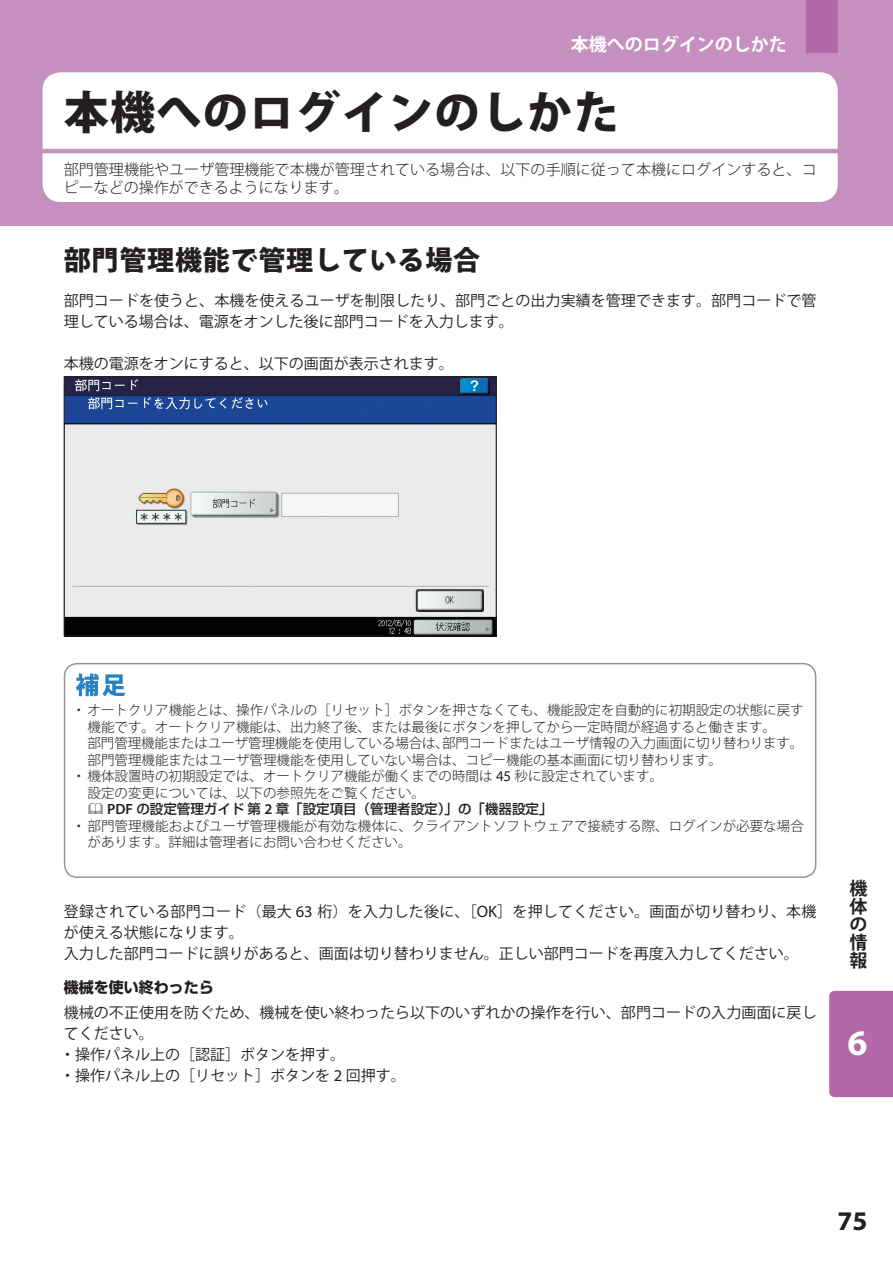
<style>
.page{position:relative;width:893px;height:1263px;background:#fff}
.page>*{position:absolute;margin:0;border:0;box-sizing:border-box;transform-origin:0 0}
._01_L1{font:800 45px "Koz Go Pro";letter-spacing:.03em;color:#231f20}
.t1{font:700 36px "Myriad Pro";color:#fff}
._01_L2{font:800 27px "Koz Go Pro";letter-spacing:.03em;color:#231f20}
.t2{font:700 27px "Myriad Pro";color:#231f20}
._99_header_R{font:700 18px "Koz Go Pro";color:#fff}
.t3{font:700 18px/18px "Koz Go Pro";color:#231f20;text-align:justify}
._10_body_R10{font:15px/21px "Koz Go Pro";color:#231f20}
._02_lead{font:300 15px/18px "Koz Go Pro";letter-spacing:.005em;color:#231f20}
._01_L4{font:700 15px "Shin Go Pro";color:#231f20}
._10_Note_body_L9_tab{font:300 13.5px/16.5px "Koz Go Pro";color:#231f20}
._10_body_M9{font:500 13.5px "Shin Go Pro";color:#231f20}
.s1{font-family:"Myriad Pro";font-weight:400;font-size:14.85px}
.s2{font-family:"Myriad Pro";font-weight:600;font-size:14.85px}
.s3{font-family:"Myriad Pro";font-size:16.5px}
</style>
<div class="page">
<div style="left:0;top:0;width:893px;height:225px;background:#c590c0"></div>
<div style="left:43px;top:72px;width:795px;height:130px;background:#fff;border-radius:18px"></div>
<div style="left:806px;top:0;width:32px;height:53px;background:#b368aa"></div>
<hr style="left:34px;top:149px;width:808px;height:4px;background:#c590c0">
<div style="left:829px;top:991px;width:64px;height:106px;background:#b368aa"></div>
<img style="left:66px;top:378px;width:429px;height:256px">
<div style="left:64px;top:376px;width:433px;height:260px;border:1px solid #231f20"></div>
<div style="left:64px;top:663px;width:752px;height:215px;border:2px solid #939598;border-radius:13px"></div>
<svg style="left:76px;top:673px;width:49px;height:23px"></svg>
<p class="_99_header_R" style="left:571px;top:33px;width:218px">本機へのログインのしかた</p>
<p class="_01_L1" style="left:64px;top:83px;width:556px">本機へのログインのしかた</p>
<p class="_02_lead" style="left:64px;top:160px;width:754px">部門管理機能やユーザ管理機能で本機が管理されている場合は、以下の手順に従って本機にログインすると、コピーなどの操作ができるようになります。</p>
<p class="_01_L2" style="left:64px;top:243px;width:418px">部門管理機能で管理している場合</p>
<p class="_10_body_R10" style="left:64px;top:290px;width:754px">部門コードを使うと、本機を使えるユーザを制限したり、部門ごとの出力実績を管理できます。部門コードで管理している場合は、電源をオンした後に部門コードを入力します。</p>
<p class="_10_body_R10" style="left:64px;top:353px;width:392px">本機の電源をオンにすると、以下の画面が表示されます。</p>
<p class="_10_Note_body_L9_tab" style="left:88px;top:702px;width:718px;text-indent:-15px">・オートクリア機能とは、操作パネルの［リセット］ボタンを押さなくても、機能設定を自動的に初期設定の状態に戻す機能です。オートクリア機能は、出力終了後、または最後にボタンを押してから一定時間が経過すると働きます。</p>
<p class="_10_Note_body_L9_tab" style="left:88px;top:735px;width:717px">部門管理機能またはユーザ管理機能を使用している場合は、部門コードまたはユーザ情報の入力画面に切り替わります。</p>
<p class="_10_Note_body_L9_tab" style="left:88px;top:752px;width:636px">部門管理機能またはユーザ管理機能を使用していない場合は、コピー機能の基本画面に切り替わります。</p>
<p class="_10_Note_body_L9_tab" style="left:72px;top:768px;width:592px">・機体設置時の初期設定では、オートクリア機能が働くまでの時間は <span class="s1">45</span> 秒に設定されています。</p>
<p class="_10_Note_body_L9_tab" style="left:88px;top:785px;width:339px">設定の変更については、以下の参照先をご覧ください。</p>
<p class="_10_body_M9" style="left:107px;top:798px;width:447px"><span class="s2">PDF</span> の設定管理ガイド第 <span class="s2">2</span> 章「設定項目（管理者設定）」の「機器設定」</p>
<p class="_10_Note_body_L9_tab" style="left:88px;top:818px;width:718px;text-indent:-15px">・部門管理機能およびユーザ管理機能が有効な機体に、クライアントソフトウェアで接続する際、ログインが必要な場合があります。詳細は管理者にお問い合わせください。</p>
<p class="_10_body_R10" style="left:64px;top:902px;width:754px">登録されている部門コード（最大 <span class="s3">63</span> 桁）を入力した後に、［<span class="s3">OK</span>］を押してください。画面が切り替わり、本機が使える状態になります。</p>
<p class="_10_body_R10" style="left:64px;top:944px;width:737px">入力した部門コードに誤りがあると、画面は切り替わりません。正しい部門コードを再度入力してください。</p>
<p class="_01_L4" style="left:64px;top:975px;width:151px">機械を使い終わったら</p>
<p class="_10_body_R10" style="left:64px;top:1002px;width:754px">機械の不正使用を防ぐため、機械を使い終わったら以下のいずれかの操作を行い、部門コードの入力画面に戻してください。</p>
<p class="_10_body_R10" style="left:60px;top:1044px;width:286px">・操作パネル上の［認証］ボタンを押す。</p>
<p class="_10_body_R10" style="left:60px;top:1065px;width:347px">・操作パネル上の［リセット］ボタンを <span class="s3">2</span> 回押す。</p>
<h3 class="t3" style="left:849px;top:881px;width:19px">機体の情報</h3>
<h2 class="t1" style="left:847px;top:1019px;width:21px">6</h2>
<h3 class="t2" style="left:837px;top:1203px;width:31px">75</h3>
</div>
